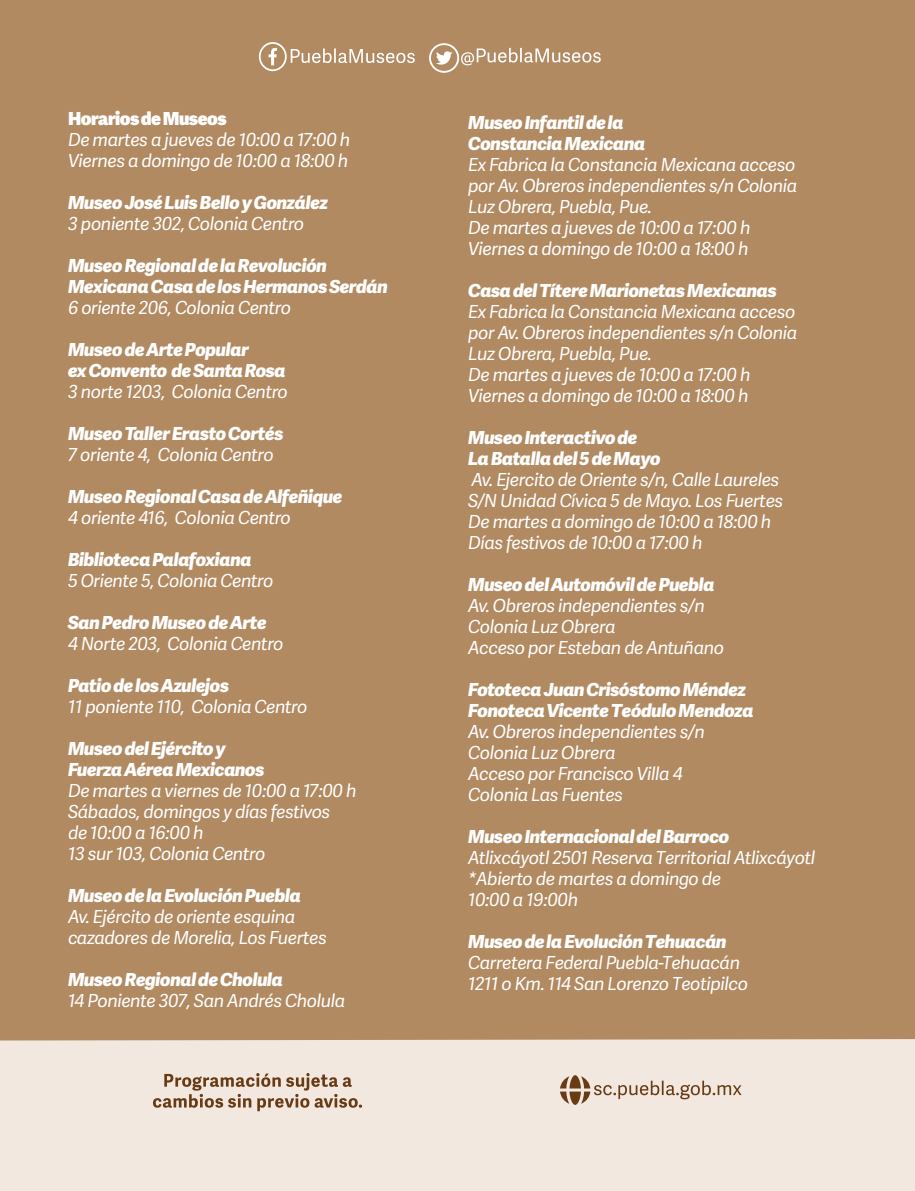
<style>
.page{position:relative;width:915px;height:1191px;background:#fff}
.page>*{position:absolute;margin:0;border:0;box-sizing:border-box;transform-origin:0 0}
.SUBS_T2{font:italic 18px/21px "Adelle Sans";letter-spacing:-.025em;color:#fff}
.SUBS_T2-2{font:italic 800 18px/21px "Adelle Sans";letter-spacing:-.025em;color:#fff}
.SUBS_T2-3{font:800 18px "Adelle Sans";letter-spacing:-.025em;color:#fff}
.s1{font-weight:800}
</style>
<div class="page">
<div style="left:0;top:0;width:914px;height:1191px;background:#b18a62"></div>
<div style="left:0;top:1039px;width:914px;height:152px;background:#f2e8df"></div>
<svg style="left:560px;top:1075px;width:181px;height:30px"></svg>
<svg style="left:153px;top:1073px;width:209px;height:38px"></svg>
<svg style="left:429px;top:43px;width:171px;height:30px"></svg>
<svg style="left:259px;top:42px;width:155px;height:29px"></svg>
<p class="SUBS_T2-3" style="left:68px;top:105px;width:160px">Horarios de Museos</p>
<p class="SUBS_T2" style="left:68px;top:128px;width:284px">De martes a jueves de 10:00 a 17:00 h</p>
<p class="SUBS_T2" style="left:68px;top:149px;width:282px">Viernes a domingo de 10:00 a 18:00 h</p>
<p class="SUBS_T2-2" style="left:68px;top:191px;width:261px">Museo José Luis Bello y González</p>
<p class="SUBS_T2" style="left:68px;top:212px;width:237px">3 poniente 302, Colonia Centro</p>
<p class="SUBS_T2-2" style="left:68px;top:254px;width:321px">Museo Regional de la Revolución<br>Mexicana Casa de los Hermanos Serdán</p>
<p class="SUBS_T2" style="left:68px;top:296px;width:224px">6 oriente 206, Colonia Centro</p>
<p class="SUBS_T2-2" style="left:68px;top:338px;width:182px">Museo de Arte Popular</p>
<p class="SUBS_T2-2" style="left:68px;top:359px;width:219px">ex Convento de Santa Rosa</p>
<p class="SUBS_T2" style="left:68px;top:380px;width:221px">3 norte 1203, Colonia Centro</p>
<p class="SUBS_T2-2" style="left:68px;top:422px;width:217px">Museo Taller Erasto Cortés</p>
<p class="SUBS_T2" style="left:68px;top:443px;width:207px">7 oriente 4, Colonia Centro</p>
<p class="SUBS_T2-2" style="left:68px;top:485px;width:276px">Museo Regional Casa de Alfeñique</p>
<p class="SUBS_T2" style="left:68px;top:506px;width:224px">4 oriente 416, Colonia Centro</p>
<p class="SUBS_T2-2" style="left:68px;top:548px;width:185px">Biblioteca Palafoxiana</p>
<p class="SUBS_T2" style="left:68px;top:569px;width:207px">5 Oriente 5, Colonia Centro</p>
<p class="SUBS_T2-2" style="left:68px;top:611px;width:200px">San Pedro Museo de Arte</p>
<p class="SUBS_T2" style="left:68px;top:632px;width:217px">4 Norte 203, Colonia Centro</p>
<p class="SUBS_T2-2" style="left:68px;top:674px;width:162px">Patio de los Azulejos</p>
<p class="SUBS_T2" style="left:68px;top:695px;width:241px">11 poniente 110, Colonia Centro</p>
<p class="SUBS_T2-2" style="left:68px;top:737px;width:159px">Museo del Ejército y</p>
<p class="SUBS_T2-2" style="left:68px;top:758px;width:198px">Fuerza Aérea Mexicanos</p>
<p class="SUBS_T2" style="left:68px;top:779px;width:290px">De martes a viernes de 10:00 a 17:00 h</p>
<p class="SUBS_T2" style="left:68px;top:800px;width:264px">Sábados, domingos y días festivos</p>
<p class="SUBS_T2" style="left:68px;top:821px;width:137px">de 10:00 a 16:00 h</p>
<p class="SUBS_T2" style="left:68px;top:842px;width:199px">13 sur 103, Colonia Centro</p>
<p class="SUBS_T2-2" style="left:68px;top:884px;width:234px">Museo de la Evolución Puebla</p>
<p class="SUBS_T2" style="left:68px;top:905px;width:229px">Av. Ejército de oriente esquina</p>
<p class="SUBS_T2" style="left:68px;top:926px;width:260px">cazadores de Morelia, Los Fuertes</p>
<p class="SUBS_T2-2" style="left:68px;top:968px;width:216px">Museo Regional de Cholula</p>
<p class="SUBS_T2" style="left:68px;top:989px;width:278px">14 Poniente 307, San Andrés Cholula</p>
<p class="SUBS_T2-2" style="left:468px;top:111px;width:157px">Museo Infantil de la</p>
<p class="SUBS_T2-2" style="left:468px;top:132px;width:179px">Constancia Mexicana</p>
<p class="SUBS_T2" style="left:468px;top:153px;width:329px">Ex Fabrica la Constancia Mexicana acceso</p>
<p class="SUBS_T2" style="left:468px;top:174px;width:331px">por Av. Obreros independientes s/n Colonia</p>
<p class="SUBS_T2" style="left:468px;top:195px;width:185px">Luz Obrera, Puebla, Pue.</p>
<p class="SUBS_T2" style="left:468px;top:216px;width:284px">De martes a jueves de 10:00 a 17:00 h</p>
<p class="SUBS_T2" style="left:468px;top:237px;width:282px">Viernes a domingo de 10:00 a 18:00 h</p>
<p class="SUBS_T2-2" style="left:468px;top:279px;width:310px">Casa del Títere Marionetas Mexicanas</p>
<p class="SUBS_T2" style="left:468px;top:300px;width:329px">Ex Fabrica la Constancia Mexicana acceso</p>
<p class="SUBS_T2" style="left:468px;top:321px;width:331px">por Av. Obreros independientes s/n Colonia</p>
<p class="SUBS_T2" style="left:468px;top:342px;width:185px">Luz Obrera, Puebla, Pue.</p>
<p class="SUBS_T2" style="left:468px;top:363px;width:284px">De martes a jueves de 10:00 a 17:00 h</p>
<p class="SUBS_T2" style="left:468px;top:384px;width:282px">Viernes a domingo de 10:00 a 18:00 h</p>
<p class="SUBS_T2-2" style="left:468px;top:426px;width:171px">Museo Interactivo de</p>
<p class="SUBS_T2" style="left:468px;top:447px;width:312px"><span class="s1">La Batalla del 5 de Mayo<br></span>Av. Ejercito de Oriente s/n, Calle Laureles</p>
<p class="SUBS_T2" style="left:468px;top:489px;width:316px">S/N Unidad Cívica 5 de Mayo. Los Fuertes<br>De martes a domingo de 10:00 a 18:00 h<br>Días festivos de 10:00 a 17:00 h</p>
<p class="SUBS_T2-2" style="left:468px;top:573px;width:248px">Museo del Automóvil de Puebla</p>
<p class="SUBS_T2" style="left:468px;top:594px;width:238px">Av. Obreros independientes s/n</p>
<p class="SUBS_T2" style="left:468px;top:615px;width:149px">Colonia Luz Obrera</p>
<p class="SUBS_T2" style="left:468px;top:636px;width:257px">Acceso por Esteban de Antuñano</p>
<p class="SUBS_T2-2" style="left:468px;top:678px;width:280px">Fototeca Juan Crisóstomo Méndez</p>
<p class="SUBS_T2-2" style="left:468px;top:699px;width:287px">Fonoteca Vicente Teódulo Mendoza</p>
<p class="SUBS_T2" style="left:468px;top:720px;width:238px">Av. Obreros independientes s/n</p>
<p class="SUBS_T2" style="left:468px;top:741px;width:149px">Colonia Luz Obrera</p>
<p class="SUBS_T2" style="left:468px;top:762px;width:216px">Acceso por Francisco Villa 4</p>
<p class="SUBS_T2" style="left:468px;top:783px;width:156px">Colonia Las Fuentes</p>
<p class="SUBS_T2-2" style="left:468px;top:825px;width:263px">Museo Internacional del Barroco</p>
<p class="SUBS_T2" style="left:468px;top:846px;width:348px">Atlixcáyotl 2501 Reserva Territorial Atlixcáyotl</p>
<p class="SUBS_T2" style="left:468px;top:867px;width:254px">*Abierto de martes a domingo de</p>
<p class="SUBS_T2" style="left:468px;top:888px;width:111px">10:00 a 19:00h</p>
<p class="SUBS_T2-2" style="left:468px;top:930px;width:260px">Museo de la Evolución Tehuacán</p>
<p class="SUBS_T2" style="left:468px;top:951px;width:273px">Carretera Federal Puebla-Tehuacán</p>
<p class="SUBS_T2" style="left:468px;top:972px;width:281px">1211 o Km. 114 San Lorenzo Teotipilco</p>
</div>
